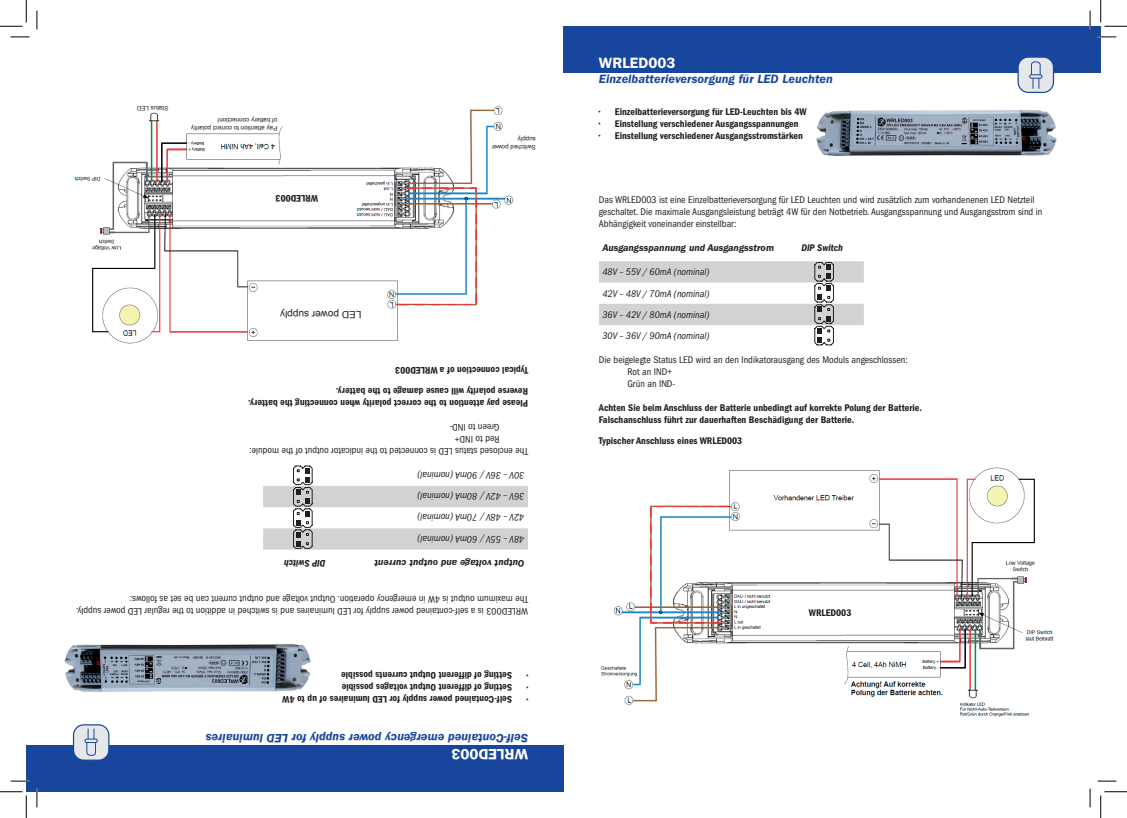
<style>
.page{position:relative;width:1127px;height:818px;background:#fff}
.page>*{position:absolute;margin:0;border:0;box-sizing:border-box;transform-origin:0 0}
.t1{font:600 15px "ITC Franklin Gothic Std";color:#fff}
.t2{font:italic 600 12.5px "ITC Franklin Gothic Std";color:#18469d}
.t3{font:condensed 10px/12px "ITC Franklin Gothic Std";color:#231f20}
.t4{font:10px/12px "ITC Franklin Gothic Std Dm Cd";color:#231f20}
.t5{font:italic condensed 10px/21.2px "ITC Franklin Gothic Std";color:#231f20;text-align:justify}
.t6{font:italic 600 10px "ITC Franklin Gothic Std";color:#231f20}
.t7{font:10px "ITC Franklin Gothic Std Dm Cd It";color:#231f20}
.t8{font:10px "Arial";color:#231f20}
.t9{font:9px "Myriad Pro";color:#000}
.t10{font:6.25px/7.5px "Arial";color:#231f20}
</style>
<div class="page">
<div style="left:563px;top:26px;width:537px;height:46px;background:#18469d"></div>
<div style="left:1017px;top:57px;width:36px;height:35px;background:#e6e7e9;border-radius:10px"></div>
<div style="left:1017px;top:56px;width:36px;height:37px;border:1px solid #18469d;border-radius:10px"></div>
<div style="left:1029px;top:74px;width:12px;height:4px;border:1px solid #18469d;border-radius:2px"></div>
<svg style="left:1030px;top:61px;width:10px;height:28px"></svg>
<div style="left:26px;top:746px;width:537px;height:46px;background:#18469d"></div>
<div style="left:73px;top:725px;width:36px;height:35px;background:#e6e7e9;border-radius:10px"></div>
<div style="left:73px;top:724px;width:36px;height:37px;border:1px solid #18469d;border-radius:10px"></div>
<div style="left:85px;top:739px;width:13px;height:4px;border:1px solid #18469d;border-radius:2px"></div>
<svg style="left:86px;top:728px;width:10px;height:28px"></svg>
<svg style="left:599px;top:261px;width:264px;height:85px"></svg>
<img style="left:601px;top:467px;width:453px;height:250px">
<div style="left:806px;top:606px;width:50px;height:16px;background:#fff"></div>
<div style="left:808px;top:609px;width:57px;height:16px;background:#fff"></div>
<svg style="left:263px;top:465px;width:265px;height:85px"></svg>
<img style="left:74px;top:106px;width:440px;height:238px">
<div style="left:270px;top:188px;width:51px;height:17px;background:#fff"></div>
<div style="left:261px;top:185px;width:57px;height:17px;background:#fff"></div>
<div style="left:266px;top:302px;width:95px;height:17px;background:#fff"></div>
<div style="left:489px;top:133px;width:46px;height:16px;background:#fff"></div>
<div style="left:181px;top:114px;width:96px;height:16px;background:#fff"></div>
<div style="left:72px;top:159px;width:31px;height:16px;background:#fff"></div>
<div style="left:95px;top:94px;width:73px;height:16px;background:#fff"></div>
<img style="left:816px;top:110px;width:241px;height:46px">
<img style="left:64px;top:644px;width:247px;height:48px">
<svg style="left:11px;top:36px;width:18px;height:2px"></svg>
<svg style="left:1097px;top:36px;width:18px;height:2px"></svg>
<svg style="left:11px;top:780px;width:18px;height:2px"></svg>
<svg style="left:1097px;top:780px;width:18px;height:2px"></svg>
<svg style="left:36px;top:11px;width:2px;height:18px"></svg>
<svg style="left:36px;top:788px;width:2px;height:19px"></svg>
<svg style="left:1089px;top:11px;width:1px;height:18px"></svg>
<svg style="left:1089px;top:788px;width:1px;height:19px"></svg>
<svg style="left:0;top:0;width:27px;height:27px"></svg>
<svg style="left:0;top:791px;width:27px;height:27px"></svg>
<svg style="left:1100px;top:0;width:26px;height:27px"></svg>
<svg style="left:1100px;top:791px;width:26px;height:27px"></svg>
<p class="t10" style="left:168px;top:111px;width:33px;rotate:-180deg">Status LED</p>
<p class="t10" style="left:277px;top:132px;width:88px;rotate:-180deg">Pay attention to correct polarity of battery connection!</p>
<p class="t9" style="left:304px;top:202px;width:43px;rotate:-180deg">WRLED003</p>
<p class="t4" style="left:318px;top:204px;width:44px;rotate:-180deg">WRLED003</p>
<p class="t10" style="left:535px;top:150px;width:46px;rotate:-180deg">Switched power supply</p>
<p class="t8" style="left:361px;top:320px;width:83px;rotate:-180deg">LED power supply</p>
<p class="t4" style="left:528px;top:376px;width:134px;rotate:-180deg">Typical connection of a WRLED003</p>
<p class="t4" style="left:528px;top:409px;width:281px;rotate:-180deg">Please pay attention to the correct polarity when connecting the battery.<br>Reverse polarity will cause damage to the battery.</p>
<p class="t3" style="left:499px;top:457px;width:252px;text-indent:-28px;rotate:-180deg">The enclosed status LED is connected to the indicator output of the module:<br>Red to IND+<br>Green to IND-</p>
<p class="t5" style="left:524px;top:549px;width:108px;rotate:-180deg">48V – 55V / 60mA (nominal)<br>42V – 48V / 70mA (nominal)<br>36V – 42V / 80mA (nominal)<br>30V – 36V / 90mA (nominal)</p>
<p class="t7" style="left:325px;top:569px;width:43px;rotate:-180deg">DIP Switch</p>
<p class="t6" style="left:524px;top:569px;width:151px;rotate:-180deg">Output voltage and output current</p>
<p class="t3" style="left:528px;top:617px;width:453px;rotate:-180deg">WRLED003 is a self-contained power supply for LED luminaires and is switched in addition to the regular LED power supply.<br>The maximum output is 4W in emergency operation. Output voltage and output current can be set as follows:</p>
<p class="t4" style="left:512px;top:681px;width:172px;rotate:-180deg">Setting of different Output currents possible</p>
<p class="t4" style="left:528px;top:681px;width:3px;rotate:-180deg">•</p>
<p class="t4" style="left:512px;top:693px;width:172px;rotate:-180deg">Setting of different Output voltages possible</p>
<p class="t4" style="left:528px;top:693px;width:3px;rotate:-180deg">•</p>
<p class="t4" style="left:512px;top:705px;width:231px;rotate:-180deg">Self-Contained power supply for LED luminaires of up to 4W</p>
<p class="t4" style="left:528px;top:705px;width:3px;rotate:-180deg">•</p>
<p class="t2" style="left:528px;top:745px;width:324px;rotate:-180deg">Self-Contained emergency power supply for LED luminaires</p>
<h1 class="t1" style="left:528px;top:763px;width:78px;rotate:-180deg">WRLED003</h1>
<h1 class="t1" style="left:598px;top:54px;width:78px">WRLED003</h1>
<p class="t2" style="left:598px;top:72px;width:235px">Einzelbatterieversorgung für LED Leuchten</p>
<p class="t4" style="left:598px;top:105px;width:209px">• Einzelbatterieversorgung für LED-Leuchten bis 4W</p>
<p class="t4" style="left:598px;top:117px;width:201px">• Einstellung verschiedener Ausgangsspannungen</p>
<p class="t4" style="left:598px;top:129px;width:205px">• Einstellung verschiedener Ausgangsstromstärken</p>
<p class="t3" style="left:598px;top:194px;width:445px">Das WRLED003 ist eine Einzelbatterieversorgung für LED Leuchten und wird zusätzlich zum vorhandenenen LED Netzteil geschaltet. Die maximale Ausgangsleistung beträgt 4W für den Notbetrieb. Ausgangsspannung und Ausgangsstrom sind in<br>Abhängigkeit voneinander einstellbar:</p>
<p class="t6" style="left:602px;top:242px;width:173px">Ausgangsspannung und Ausgangsstrom</p>
<p class="t7" style="left:801px;top:242px;width:43px">DIP Switch</p>
<p class="t5" style="left:602px;top:261px;width:108px">48V – 55V / 60mA (nominal)<br>42V – 48V / 70mA (nominal)<br>36V – 42V / 80mA (nominal)<br>30V – 36V / 90mA (nominal)</p>
<p class="t3" style="left:627px;top:353px;width:282px;text-indent:-28px">Die beigelegte Status LED wird an den Indikatorausgang des Moduls angeschlossen:<br>Rot an IND+<br>Grün an IND-</p>
<p class="t4" style="left:598px;top:401px;width:324px">Achten Sie beim Anschluss der Batterie unbedingt auf korrekte Polung der Batterie.<br>Falschanschluss führt zur dauerhaften Beschädigung der Batterie.</p>
<p class="t4" style="left:598px;top:435px;width:145px">Typischer Anschluss eines WRLED003</p>
<p class="t4" style="left:808px;top:607px;width:44px">WRLED003</p>
<p class="t9" style="left:822px;top:609px;width:43px">WRLED003</p>
</div>
